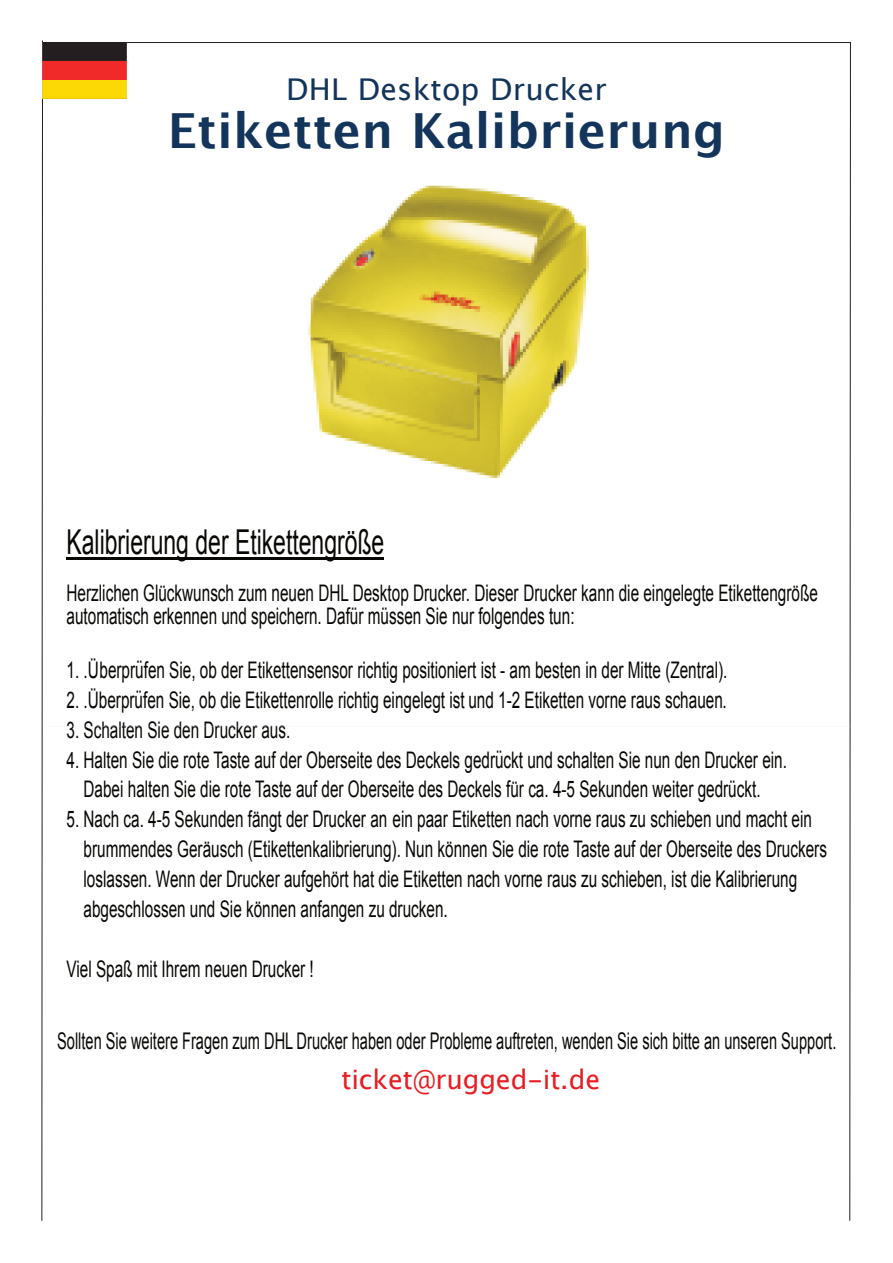
<style>
.page{position:relative;width:893px;height:1263px;background:#fff}
.page>*{position:absolute;margin:0;border:0;box-sizing:border-box;transform-origin:0 0}
.t1{font:700 48.45px "Lucida Grande";letter-spacing:.005em;color:#14355b}
.t2{font:34.35px "Arial";color:#080704;scale:.67 1}
.t3{font:30px "Lucida Grande";letter-spacing:.005em;color:#14355b}
.t4{font:26.7px "Lucida Grande";letter-spacing:-.005em;color:#e91d24}
.t5{font:22.95px "Arial";color:#080704;scale:.64 1}
.t6{font:22.8px/29.8px "Arial";color:#080704;scale:.67 1}
</style>
<div class="page">
<hr style="left:67px;top:557px;width:317px;height:3px;background:#080704">
<hr style="left:43px;top:42px;width:807px;height:1px;background:#231f20">
<svg style="left:42px;top:40px;width:1px;height:1181px"></svg>
<svg style="left:849px;top:42px;width:2px;height:1179px;background:#908e8e"></svg>
<img style="left:308px;top:185px;width:281px;height:293px">
<img style="left:43px;top:43px;width:84px;height:56px">
<h3 class="t3" style="left:286px;top:76px;width:322px">DHL Desktop Drucker</h3>
<h1 class="t1" style="left:168px;top:110px;width:559px">Etiketten Kalibrierung</h1>
<h2 class="t2" style="left:67px;top:529px;width:476px">Kalibrierung der Etikettengröße</h2>
<p class="t6" style="left:67px;top:583px;width:1123px;line-height:23.5px">Herzlichen Glückwunsch zum neuen DHL Desktop Drucker. Dieser Drucker kann die eingelegte Etikettengröße automatisch erkennen und speichern. Dafür müssen Sie nur folgendes tun:</p>
<p class="t6" style="left:67px;top:657px;width:988px">1. .Überprüfen Sie, ob der Etikettensensor richtig positioniert ist - am besten in der Mitte (Zentral).</p>
<p class="t6" style="left:67px;top:687px;width:987px">2. .Überprüfen Sie, ob die Etikettenrolle richtig eingelegt ist und 1-2 Etiketten vorne raus schauen.</p>
<p class="t6" style="left:67px;top:717px;width:335px">3. Schalten Sie den Drucker aus.</p>
<p class="t6" style="left:67px;top:747px;width:1077px;text-align:center">4. Halten Sie die rote Taste auf der Oberseite des Deckels gedrückt und schalten Sie nun den Drucker ein.<br>Dabei halten Sie die rote Taste auf der Oberseite des Deckels für ca. 4-5 Sekunden weiter gedrückt.</p>
<p class="t6" style="left:84px;top:806px;width:1111px;text-indent:-17px">5. Nach ca. 4-5 Sekunden fängt der Drucker an ein paar Etiketten nach vorne raus zu schieben und macht ein brummendes Geräusch (Etikettenkalibrierung). Nun können Sie die rote Taste auf der Oberseite des Druckers loslassen. Wenn der Drucker aufgehört hat die Etiketten nach vorne raus zu schieben, ist die Kalibrierung abgeschlossen und Sie können anfangen zu drucken.</p>
<p class="t6" style="left:67px;top:956px;width:371px">Viel Spaß mit Ihrem neuen Drucker !</p>
<p class="t5" style="left:57px;top:1032px;width:1219px">Sollten Sie weitere Fragen zum DHL Drucker haben oder Probleme auftreten, wenden Sie sich bitte an unseren Support.</p>
<p class="t4" style="left:341px;top:1068px;width:260px">ticket@rugged-it.de</p>
</div>
